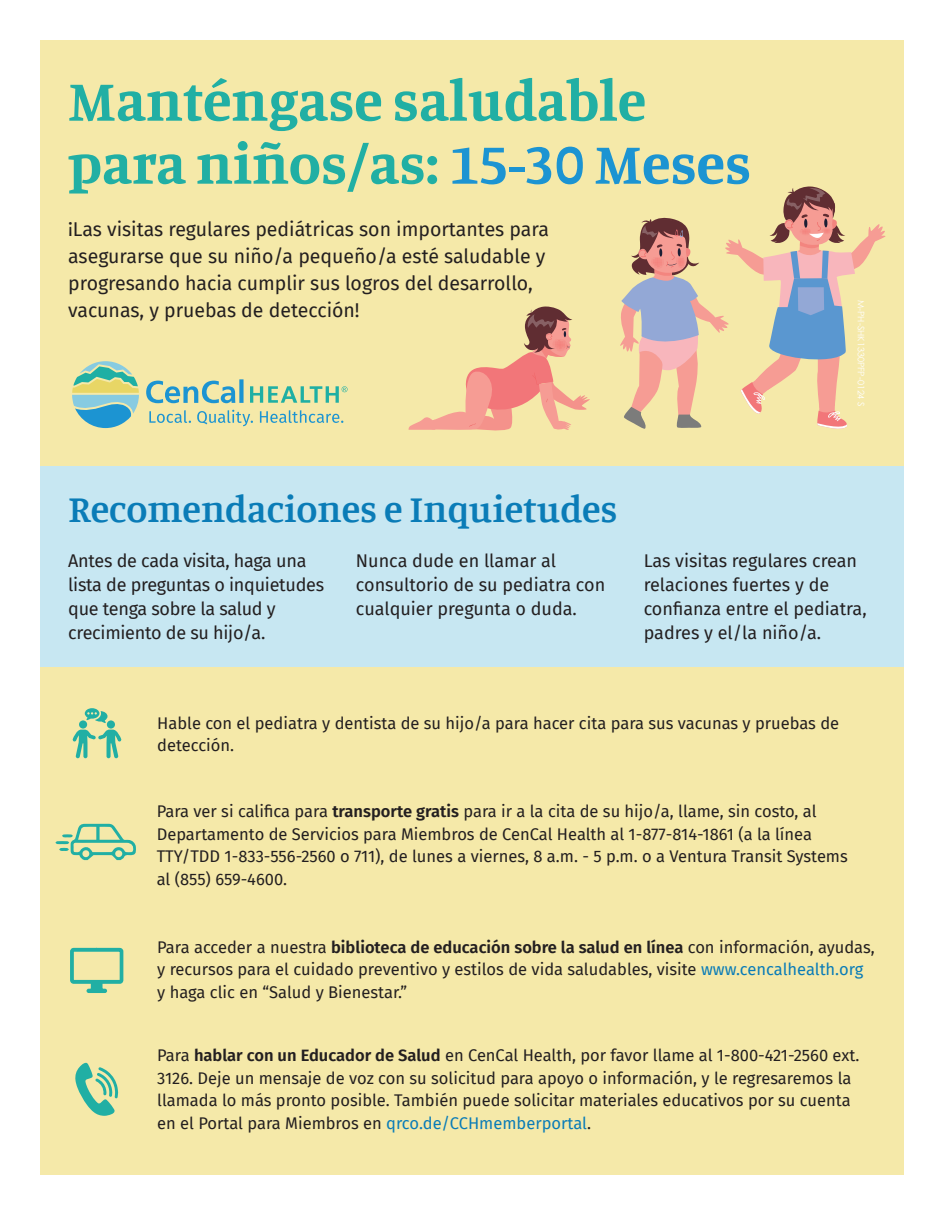
<style>
.page{position:relative;width:945px;height:1215px;background:#fff}
.page>*{position:absolute;margin:0;border:0;box-sizing:border-box;transform-origin:0 0}
.t1{font:700 58.5px/63px "Manuale";color:#21afa4}
.t2{font:600 38.55px "Manuale";color:#0a7cb7}
.t3{font:19.5px/27px "Fira Sans";color:#231f20}
.t4{font:18px/24px "Fira Sans";letter-spacing:-.01em;color:#231f20}
.t5{font:16.5px/22.5px "Fira Sans";color:#231f20}
.t6{font:9px "Century Gothic";color:#fff}
.s1{color:#1c94d2}
.s2{font-weight:600}
.s3{color:#0a7cb7}
</style>
<div class="page">
<div style="left:40px;top:466px;width:864px;height:211px;background:#c7e7f2"></div>
<div style="left:40px;top:667px;width:864px;height:507px;background:#f5e9a9"></div>
<div style="left:40px;top:40px;width:864px;height:426px;background:#f5e9a9"></div>
<svg style="left:55px;top:824px;width:81px;height:36px"></svg>
<svg style="left:70px;top:947px;width:54px;height:46px"></svg>
<svg style="left:75px;top:1063px;width:43px;height:53px"></svg>
<div style="left:79px;top:720px;width:8px;height:9px;background:#21afa4;border-radius:50%"></div>
<div style="left:107px;top:720px;width:8px;height:9px;background:#21afa4;border-radius:50%"></div>
<svg style="left:72px;top:730px;width:50px;height:28px"></svg>
<svg style="left:85px;top:708px;width:23px;height:15px"></svg>
<svg style="left:146px;top:379px;width:98px;height:24px"></svg>
<svg style="left:250px;top:386px;width:98px;height:17px"></svg>
<svg style="left:149px;top:410px;width:42px;height:13px"></svg>
<svg style="left:197px;top:410px;width:56px;height:16px"></svg>
<svg style="left:260px;top:410px;width:83px;height:13px"></svg>
<svg style="left:72px;top:361px;width:67px;height:67px"></svg>
<svg style="left:408px;top:306px;width:182px;height:125px"></svg>
<svg style="left:620px;top:186px;width:266px;height:243px"></svg>
<h1 class="t1" style="left:68px;top:67px;width:684px">Manténgase saludable para niños/as: <span class="s1">15-30 Meses</span></h1>
<p class="t3" style="left:68px;top:215px;width:482px">¡Las visitas regulares pediátricas son importantes para asegurarse que su niño/a pequeño/a esté saludable y progresando hacia cumplir sus logros del desarrollo, vacunas, y pruebas de detección!</p>
<p class="t6" style="left:867px;top:300px;width:108px;rotate:90deg">M-PH-SHK1330PFP-0124 S</p>
<h2 class="t2" style="left:68px;top:484px;width:551px">Recomendaciones e Inquietudes</h2>
<p class="t4" style="left:68px;top:548px;width:257px">Antes de cada visita, haga una lista de preguntas o inquietudes que tenga sobre la salud y crecimiento de su hijo/a.</p>
<p class="t4" style="left:356px;top:548px;width:251px">Nunca dude en llamar al consultorio de su pediatra con cualquier pregunta o duda.</p>
<p class="t4" style="left:644px;top:548px;width:224px">Las visitas regulares crean relaciones fuertes y de confianza entre el pediatra, padres y el/la niño/a.</p>
<p class="t5" style="left:157px;top:711px;width:683px">Hable con el pediatra y dentista de su hijo/a para hacer cita para sus vacunas y pruebas de detección.</p>
<p class="t5" style="left:157px;top:800px;width:693px">Para ver si califica para <span class="s2">transporte gratis</span> para ir a la cita de su hijo/a, llame, sin costo, al Departamento de Servicios para Miembros de CenCal Health al 1-877-814-1861 (a la línea TTY/TDD 1-833-556-2560 o 711), de lunes a viernes, 8 a.m. - 5 p.m. o a Ventura Transit Systems al (855) 659-4600.</p>
<p class="t5" style="left:157px;top:935px;width:719px">Para acceder a nuestra <span class="s2">biblioteca de educación sobre la salud en línea</span> con información, ayudas, y recursos para el cuidado preventivo y estilos de vida saludables, visite <span class="s3">www.cencalhealth.org </span>y haga clic en “Salud y Bienestar.”</p>
<p class="t5" style="left:157px;top:1044px;width:704px">Para <span class="s2">hablar con un Educador de Salud</span> en CenCal Health, por favor llame al 1-800-421-2560 ext.<br>3126. Deje un mensaje de voz con su solicitud para apoyo o información, y le regresaremos la llamada lo más pronto posible. También puede solicitar materiales educativos por su cuenta en el Portal para Miembros en <span class="s3">qrco.de/CCHmemberportal</span>.</p>
</div>
